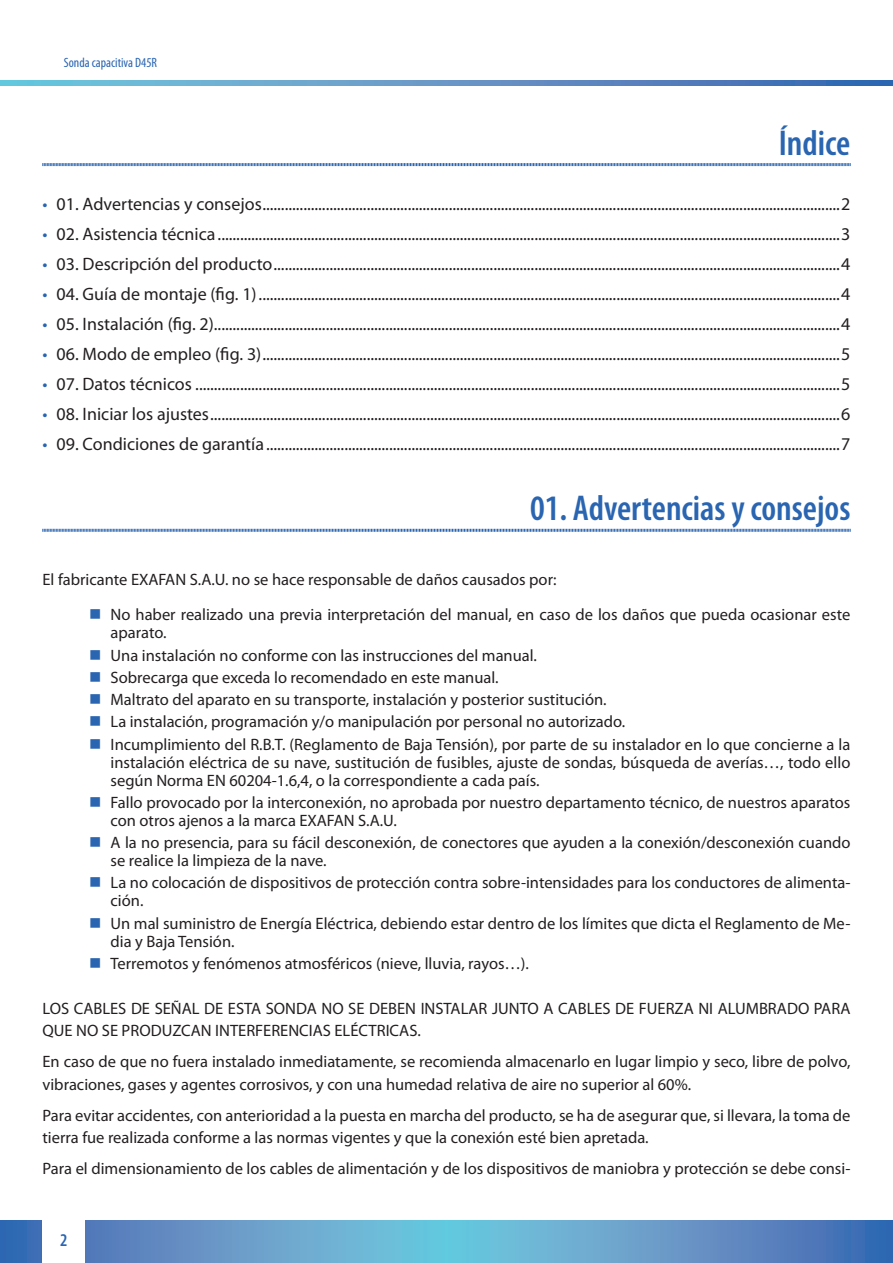
<style>
.page{position:relative;width:893px;height:1263px;background:#fff}
.page>*{position:absolute;margin:0;border:0;box-sizing:border-box;transform-origin:0 0}
._01__Titulos__Nivel{font:600 condensed 36px "Myriad Pro";color:#2a65b1}
.t1{font:18px "Myriad Pro";color:#231f20}
.t2{font:600 condensed 18px "Myriad Pro";color:#2a65b1}
._01__Normal{font:16.5px/18px "Myriad Pro";color:#231f20}
.t3{font:condensed 13.5px "Myriad Pro";color:#2a65b1}
.s1{color:#2a65b1}
</style>
<div class="page">
<svg style="left:0;top:1220px;width:893px;height:43px;background:#609ac8"></svg>
<svg style="left:0;top:81px;width:893px;height:4px;background:#5e96c6"></svg>
<div style="left:43px;top:1218px;width:42px;height:45px;background:#fff"></div>
<svg style="left:42px;top:163px;width:809px;height:4px"></svg>
<svg style="left:42px;top:528px;width:809px;height:4px;background:#93b1d7"></svg>
<p class="t3" style="left:64px;top:54px;width:95px">Sonda capacitiva D45R</p>
<p class="_01__Titulos__Nivel" style="left:779px;top:123px;width:73px">Índice</p>
<p class="t1" style="left:43px;top:193px;width:809px"><span class="s1">•</span> 01. Advertencias y consejos...........................................................................................................................................................2</p>
<p class="t1" style="left:43px;top:223px;width:809px"><span class="s1">•</span> 02. Asistencia técnica.......................................................................................................................................................................3</p>
<p class="t1" style="left:43px;top:253px;width:809px"><span class="s1">•</span> 03. Descripción del producto........................................................................................................................................................4</p>
<p class="t1" style="left:43px;top:283px;width:809px"><span class="s1">•</span> 04. Guía de montaje (fig. 1)............................................................................................................................................................4</p>
<p class="t1" style="left:43px;top:313px;width:809px"><span class="s1">•</span> 05. Instalación (fig. 2)........................................................................................................................................................................4</p>
<p class="t1" style="left:43px;top:343px;width:809px"><span class="s1">•</span> 06. Modo de empleo (fig. 3)...........................................................................................................................................................5</p>
<p class="t1" style="left:43px;top:373px;width:809px"><span class="s1">•</span> 07. Datos técnicos .............................................................................................................................................................................5</p>
<p class="t1" style="left:43px;top:403px;width:809px"><span class="s1">•</span> 08. Iniciar los ajustes.........................................................................................................................................................................6</p>
<p class="t1" style="left:43px;top:433px;width:809px"><span class="s1">•</span> 09. Condiciones de garantía..........................................................................................................................................................7</p>
<p class="_01__Titulos__Nivel" style="left:530px;top:489px;width:322px">01. Advertencias y consejos</p>
<p class="_01__Normal" style="left:43px;top:570px;width:516px">El fabricante EXAFAN S.A.U. no se hace responsable de daños causados por:</p>
<p class="_01__Normal" style="left:111px;top:605px;width:741px">No haber realizado una previa interpretación del manual, en caso de los daños que pueda ocasionar este aparato.</p>
<p class="_01__Normal" style="left:111px;top:646px;width:428px">Una instalación no conforme con las instrucciones del manual.</p>
<p class="_01__Normal" style="left:111px;top:668px;width:390px">Sobrecarga que exceda lo recomendado en este manual.</p>
<p class="_01__Normal" style="left:111px;top:690px;width:498px">Maltrato del aparato en su transporte, instalación y posterior sustitución.</p>
<p class="_01__Normal" style="left:111px;top:712px;width:516px">La instalación, programación y/o manipulación por personal no autorizado.</p>
<p class="_01__Normal" style="left:111px;top:735px;width:741px;text-align:justify">Incumplimiento del R.B.T. (Reglamento de Baja Tensión), por parte de su instalador en lo que concierne a la instalación eléctrica de su nave, sustitución de fusibles, ajuste de sondas, búsqueda de averías…, todo ello según Norma EN 60204-1.6,4, o la correspondiente a cada país.</p>
<p class="_01__Normal" style="left:111px;top:793px;width:741px">Fallo provocado por la interconexión, no aprobada por nuestro departamento técnico, de nuestros aparatos con otros ajenos a la marca EXAFAN S.A.U.</p>
<p class="_01__Normal" style="left:111px;top:833px;width:741px">A la no presencia, para su fácil desconexión, de conectores que ayuden a la conexión/desconexión cuando se realice la limpieza de la nave.</p>
<p class="_01__Normal" style="left:111px;top:873px;width:741px">La no colocación de dispositivos de protección contra sobre-intensidades para los conductores de alimenta&shy;ción.</p>
<p class="_01__Normal" style="left:111px;top:914px;width:741px">Un mal suministro de Energía Eléctrica, debiendo estar dentro de los límites que dicta el Reglamento de Me&shy;dia y Baja Tensión.</p>
<p class="_01__Normal" style="left:111px;top:954px;width:420px">Terremotos y fenómenos atmosféricos (nieve, lluvia, rayos…).</p>
<p class="_01__Normal" style="left:43px;top:996px;width:809px;line-height:22.5px">LOS CABLES DE SEÑAL DE ESTA SONDA NO SE DEBEN INSTALAR JUNTO A CABLES DE FUERZA NI ALUMBRADO PARA<br>QUE NO SE PRODUZCAN INTERFERENCIAS ELÉCTRICAS.</p>
<p class="_01__Normal" style="left:43px;top:1050px;width:809px;line-height:22.5px">En caso de que no fuera instalado inmediatamente, se recomienda almacenarlo en lugar limpio y seco, libre de polvo, vibraciones, gases y agentes corrosivos, y con una humedad relativa de aire no superior al 60%.</p>
<p class="_01__Normal" style="left:43px;top:1103px;width:809px;line-height:22.5px">Para evitar accidentes, con anterioridad a la puesta en marcha del producto, se ha de asegurar que, si llevara, la toma de tierra fue realizada conforme a las normas vigentes y que la conexión esté bien apretada.</p>
<p class="_01__Normal" style="left:43px;top:1159px;width:809px">Para el dimensionamiento de los cables de alimentación y de los dispositivos de maniobra y protección se debe consi-</p>
<p class="t2" style="left:60px;top:1230px;width:9px">2</p>
</div>
